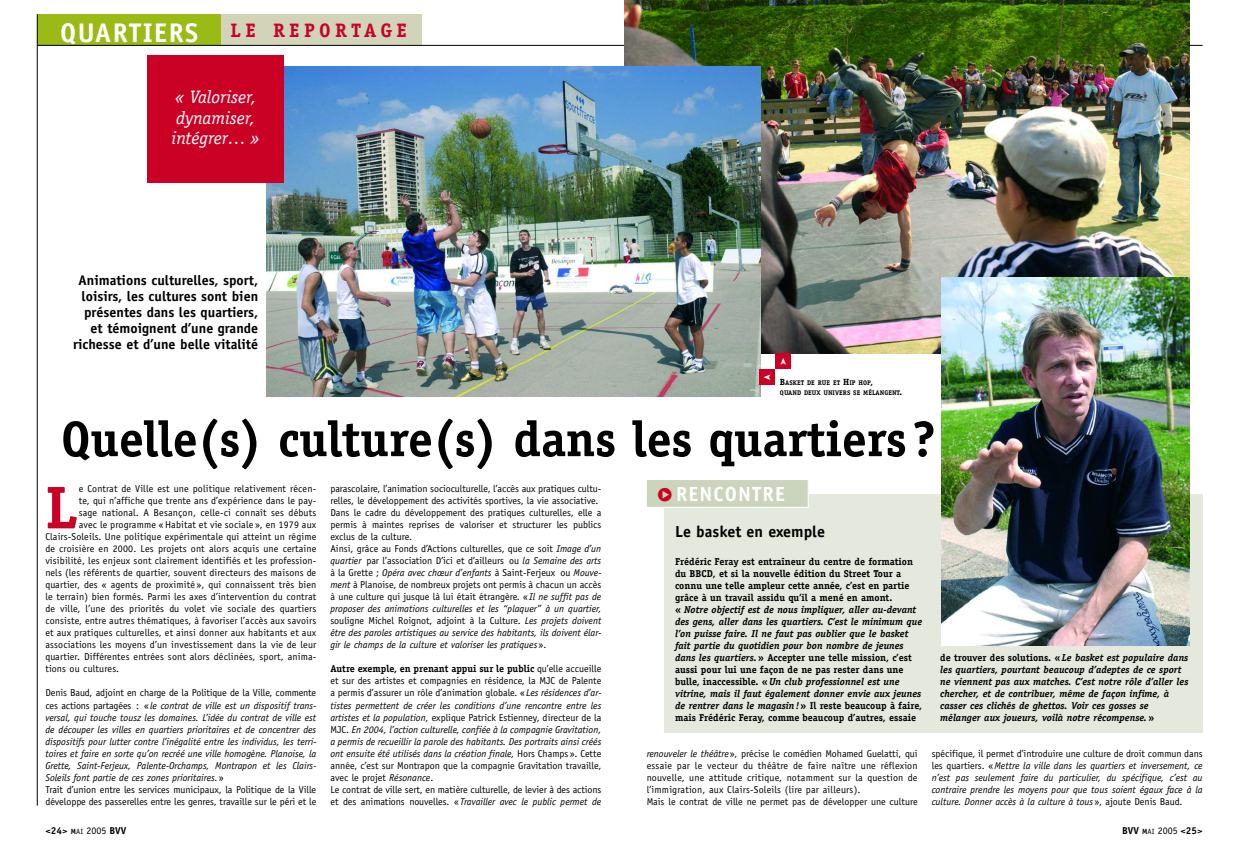
<style>
.page{position:relative;width:1248px;height:851px;background:#fff}
.page>*{position:absolute;margin:0;border:0;box-sizing:border-box;transform-origin:0 0}
.t1{font:700 60.3px "Officina Serif";color:#ca0125}
.t2{font:700 50px "Officina Serif";letter-spacing:-.005em;color:#000}
.t3{font:700 20.5px "Officina Sans";letter-spacing:.055em;color:#fff}
.t4{font:700 19.5px "Officina Serif";letter-spacing:.22em;color:#ca0125}
.t5{font:italic 18px/20px "Officina Serif";letter-spacing:-.005em;color:#fff}
.t6{font:700 16px "Officina Sans";color:#000}
.t7{font:700 14px/16px "Officina Sans";color:#000;text-align:right}
.t8{font:10px/12px "Officina Sans";color:#000}
.t9{font:italic 10px/12px "Officina Sans";color:#000}
.t10{font:700 10px/12px "Officina Serif";color:#000}
.t11{font:italic 700 10px/12px "Officina Serif";color:#000}
.t12{font:700 10px "Officina Sans";color:#000}
.t13{font:700 6.8px/10px "Officina Serif";color:#000}
.s1{font-family:"Officina Sans";font-size:27px;color:#fff}
.s2{font-size:9px}
.s3{font-style:normal}
.s4{font-style:italic}
.s5{font-family:"Officina Sans";font-weight:400}
.s6{font-family:"Combi Numerals Solid";font-weight:400;font-size:18px;color:#ca0125}
.s7{font-size:7.5px}
.s8{font-weight:400;font-size:7.5px}
.s9{font-weight:400}
</style>
<div class="page">
<div style="left:220px;top:14px;width:201px;height:31px;background:#d1d4b9"></div>
<div style="left:37px;top:14px;width:184px;height:31px;background:#9aba15"></div>
<hr style="left:37px;top:14px;width:1px;height:791px;background:#000">
<hr style="left:37px;top:45px;width:1165px;height:1px;background:#000">
<img style="left:624px;top:0;width:565px;height:353px">
<img style="left:267px;top:66px;width:493px;height:330px">
<div style="left:147px;top:55px;width:136px;height:128px;background:#ca0125"></div>
<div style="left:774px;top:353px;width:16px;height:16px;background:#ca0125"></div>
<div style="left:759px;top:369px;width:15px;height:15px;background:#ca0125"></div>
<div style="left:663px;top:494px;width:539px;height:238px;background:#e5e9dd"></div>
<div style="left:646px;top:479px;width:162px;height:28px;background:#cbd4bc"></div>
<div style="left:645px;top:479px;width:163px;height:29px;border:1px solid #fff"></div>
<img style="left:941px;top:278px;width:248px;height:367px">
<h3 class="t4" style="left:60px;top:23px;width:348px"><span class="s1">QUARTIERS</span> LE REPORTAGE</h3>
<h3 class="t5" style="left:171px;top:87px;width:90px">« Valoriser, dynamiser, intégrer… »</h3>
<h3 class="t7" style="left:73px;top:273px;width:186px">Animations culturelles, sport, loisirs, les cultures sont bien présentes dans les quartiers, et témoignent d’une grande richesse et d’une belle vitalité</h3>
<p class="t13" style="left:780px;top:378px;width:124px"><span class="s2">B</span>ASKET DE RUE ET <span class="s2">H</span>IP HOP<span class="s2">,<br></span>QUAND DEUX UNIVERS SE MÉLANGENT<span class="s2">.</span></p>
<h2 class="t2" style="left:61px;top:420px;width:875px">Quelle(s) culture(s) dans les quartiers?</h2>
<h1 class="t1" style="left:45px;top:485px;width:34px">L</h1>
<p class="t8" style="left:79px;top:483px;width:239px">e Contrat de Ville est une politique relativement récen-</p>
<p class="t8" style="left:79px;top:495px;width:239px">te, qui n’affiche que trente ans d’expérience dans le pay-</p>
<p class="t8" style="left:79px;top:507px;width:239px">sage national. A Besançon, celle-ci connaît ses débuts</p>
<p class="t8" style="left:79px;top:519px;width:239px">avec le programme « Habitat et vie sociale », en 1979 aux</p>
<p class="t8" style="left:45px;top:531px;width:272px">Clairs-Soleils. Une politique expérimentale qui atteint un régime</p>
<p class="t8" style="left:45px;top:543px;width:272px">de croisière en 2000. Les projets ont alors acquis une certaine</p>
<p class="t8" style="left:45px;top:555px;width:272px">visibilité, les enjeux sont clairement identifiés et les profession-</p>
<p class="t8" style="left:45px;top:567px;width:272px">nels (les référents de quartier, souvent directeurs des maisons de</p>
<p class="t8" style="left:45px;top:579px;width:272px">quartier, des « agents de proximité », qui connaissent très bien</p>
<p class="t8" style="left:45px;top:591px;width:272px">le terrain) bien formés. Parmi les axes d’intervention du contrat</p>
<p class="t8" style="left:45px;top:603px;width:272px">de ville, l’une des priorités du volet vie sociale des quartiers</p>
<p class="t8" style="left:45px;top:615px;width:272px">consiste, entre autres thématiques, à favoriser l’accès aux savoirs</p>
<p class="t8" style="left:45px;top:627px;width:272px">et aux pratiques culturelles, et ainsi donner aux habitants et aux</p>
<p class="t8" style="left:45px;top:639px;width:272px">associations les moyens d’un investissement dans la vie de leur</p>
<p class="t8" style="left:45px;top:651px;width:272px">quartier. Différentes entrées sont alors déclinées, sport, anima-</p>
<p class="t8" style="left:45px;top:663px;width:75px">tions ou cultures.</p>
<p class="t9" style="left:45px;top:687px;width:272px"><span class="s3">Denis Baud, adjoint en charge de la Politique de la Ville, commente ces actions partagées : «</span> le contrat de ville est un dispositif trans&shy;versal, qui touche tousz les domaines. L’idée du contrat de ville est de découper les villes en quartiers prioritaires et de concentrer des dispositifs pour lutter contre l’inégalité entre les individus, les terri&shy;toires et faire en sorte qu’on recréé une ville homogène. Planoise, la Grette, Saint-Ferjeux, Palente-Orchamps, Montrapon et les Clairs-Soleils font partie de ces zones prioritaires. <span class="s3">»<br>Trait d’union entre les services municipaux, la Politique de la Ville développe des passerelles entre les genres, travaille sur le péri et le</span></p>
<p class="t8" style="left:330px;top:483px;width:272px">parascolaire, l’animation socioculturelle, l’accès aux pratiques cultu&shy;relles, le développement des activités sportives, la vie associative.<br>Dans le cadre du développement des pratiques culturelles, elle a permis à maintes reprises de valoriser et structurer les publics exclus de la culture.<br>Ainsi, grâce au Fonds d’Actions culturelles, que ce soit <span class="s4">Image d’un quartier</span> par l’association D’ici et d’ailleurs ou <span class="s4">la Semaine des arts </span>à la Grette ; <span class="s4">Opéra avec chœur d’enfants</span> à Saint-Ferjeux ou <span class="s4">Mouve&shy;ment</span> à Planoise, de nombreux projets ont permis à chacun un accès à une culture qui jusque là lui était étrangère. «<span class="s4">Il ne suffit pas de proposer des animations culturelles et les “plaquer” à un quartier, </span>souligne Michel Roignot, adjoint à la Culture. <span class="s4">Les projets doivent être des paroles artistiques au service des habitants, ils doivent élar&shy;gir le champs de la culture et valoriser les pratiques</span>».</p>
<p class="t10" style="left:330px;top:663px;width:272px">Autre exemple, en prenant appui sur le public <span class="s5">qu’elle accueille</span></p>
<p class="t8" style="left:330px;top:675px;width:272px">et sur des artistes et compagnies en résidence, la MJC de Palente a permis d’assurer un rôle d’animation globale. « <span class="s4">Les résidences d’ar&shy;tistes permettent de créer les conditions d’une rencontre entre les artistes et la population,</span> explique Patrick Estienney, directeur de la MJC. <span class="s4">En 2004, l’action culturelle, confiée à la compagnie Gravitation, a permis de recueillir la parole des habitants. Des portraits ainsi créés ont ensuite été utilisés dans la création finale,</span> Hors Champs». Cette année, c’est sur Montrapon que la compagnie Gravitation travaille, avec le projet <span class="s4">Résonance</span>.<br>Le contrat de ville sert, en matière culturelle, de levier à des actions et des animations nouvelles. «<span class="s4">Travailler avec le public permet de</span></p>
<h3 class="t3" style="left:657px;top:486px;width:129px"><span class="s6">&gt;</span> RENCONTRE</h3>
<h3 class="t6" style="left:675px;top:525px;width:151px">Le basket en exemple</h3>
<p class="t10" style="left:675px;top:556px;width:249px">Frédéric Feray est entraîneur du centre de formation du BBCD, et si la nouvelle édition du Street Tour a connu une telle ampleur cette année, c’est en partie grâce à un travail assidu qu’il a mené en amont.<br>« <span class="s4">Notre objectif est de nous impliquer, aller au-devant des gens, aller dans les quartiers. C’est le minimum que l’on puisse faire. Il ne faut pas oublier que le basket fait partie du quotidien pour bon nombre de jeunes dans les quartiers.</span>» Accepter une telle mission, c’est aussi pour lui une façon de ne pas rester dans une bulle, inaccessible. «<span class="s4">Un club professionnel est une vitrine, mais il faut également donner envie aux jeunes de rentrer dans le magasin!</span>» Il reste beaucoup à faire, mais Frédéric Feray, comme beaucoup d’autres, essaie</p>
<p class="t11" style="left:940px;top:652px;width:250px"><span class="s3">de trouver des solutions. «</span>Le basket est populaire dans les quartiers, pourtant beaucoup d’adeptes de ce sport ne viennent pas aux matches. C’est notre rôle d’aller les chercher, et de contribuer, même de façon infime, à casser ces clichés de ghettos. Voir ces gosses se mélanger aux joueurs, voilà notre récompense.<span class="s3">»</span></p>
<p class="t8" style="left:646px;top:747px;width:272px"><span class="s4">renouveler le théâtre</span>»<span class="s4">,</span> précise le comédien Mohamed Guelatti, qui essaie par le vecteur du théâtre de faire naître une réflexion nouvelle, une attitude critique, notamment sur la question de l’immigration, aux Clairs-Soleils (lire par ailleurs).<br>Mais le contrat de ville ne permet pas de développer une culture</p>
<p class="t9" style="left:931px;top:747px;width:272px;text-align:justify"><span class="s3">spécifique, il permet d’introduire une culture de droit commun dans les quartiers. «</span>Mettre la ville dans les quartiers et inversement, ce n’est pas seulement faire du particulier, du spécifique, c’est au contraire prendre les moyens pour que tous soient égaux face à la culture. Donner accès à la culture à tous<span class="s3">», ajoute Denis Baud.</span></p>
<p class="t12" style="left:45px;top:826px;width:82px">&lt;24&gt; <span class="s7">M</span><span class="s8">AI</span> <span class="s9">2005</span> BVV</p>
<p class="t12" style="left:1122px;top:826px;width:82px">BVV <span class="s7">M</span><span class="s8">AI</span> <span class="s9">2005</span> &lt;25&gt;</p>
</div>
